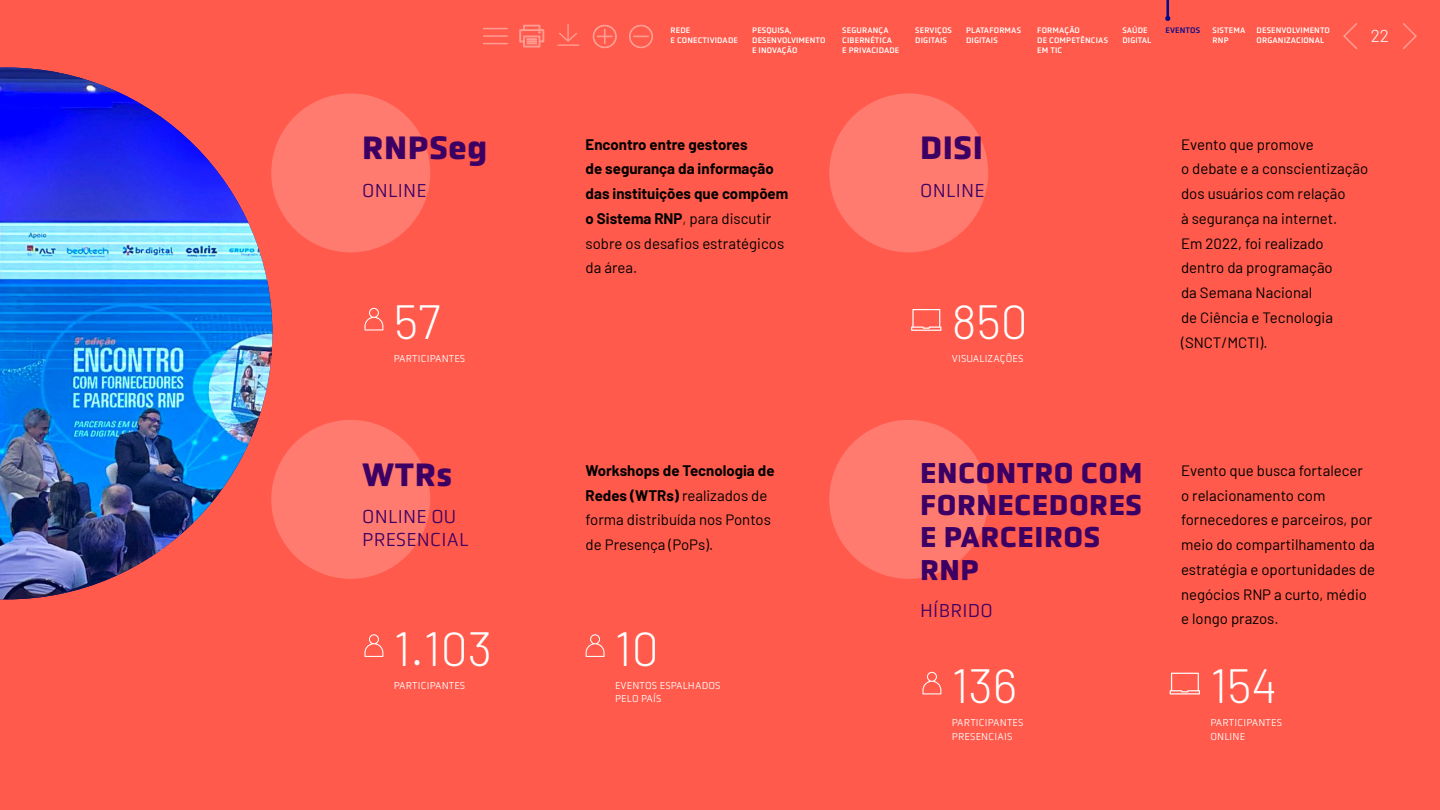
<style>
.page{position:relative;width:1440px;height:810px;background:#ff5a4b}
.page>*{position:absolute;margin:0;border:0;box-sizing:border-box;transform-origin:0 0}
.t1{font:300 48px "Barlow";color:#fff}
.t2{font:700 33px "Obvia";letter-spacing:.015em;color:#3c0064}
.t3{font:700 29.25px/32.2px "Obvia";letter-spacing:.015em;color:#3c0064}
.t4{font:300 19.5px/22.5px "Obvia";letter-spacing:.015em;color:#3c0064}
.t5{font:300 17.4px "Barlow";color:#fff}
.t6{font:15px/24.8px "Barlow";color:#000}
.t7{font:700 15px/24.8px "Barlow";color:#000}
.t8{font:300 10.5px/13.5px "Obvia";letter-spacing:.015em;color:#fff}
.t9{font:8.25px/9.9px "Obvia";letter-spacing:.015em;color:#fff}
.t10{font:8.25px "Obvia";letter-spacing:.015em;color:#000a8c}
.s1{font-weight:300}
.s2{font-weight:400}
.s3{font-weight:700}
</style>
<div class="page">
<div style="left:271px;top:93px;width:159px;height:159px;background:#ff7b6f;border-radius:50%"></div>
<svg style="left:364px;top:308px;width:19px;height:23px"></svg>
<svg style="left:1402px;top:23px;width:15px;height:27px"></svg>
<svg style="left:1343px;top:23px;width:15px;height:27px"></svg>
<div style="left:271px;top:420px;width:159px;height:159px;background:#ff7b6f;border-radius:50%"></div>
<svg style="left:586px;top:634px;width:19px;height:23px"></svg>
<svg style="left:364px;top:634px;width:19px;height:23px"></svg>
<div style="left:829px;top:93px;width:159px;height:159px;background:#ff7b6f;border-radius:50%"></div>
<div style="left:829px;top:420px;width:159px;height:159px;background:#ff7b6f;border-radius:50%"></div>
<svg style="left:922px;top:672px;width:19px;height:22px"></svg>
<img style="left:0;top:68px;width:272px;height:531px">
<svg style="left:911px;top:309px;width:30px;height:22px"></svg>
<svg style="left:1170px;top:673px;width:30px;height:21px"></svg>
<svg style="left:1165px;top:0;width:6px;height:21px"></svg>
<svg style="left:483px;top:28px;width:25px;height:1px"></svg>
<hr style="left:483px;top:35px;width:25px;height:2px;background:#ff9c93">
<svg style="left:483px;top:43px;width:25px;height:1px"></svg>
<svg style="left:520px;top:25px;width:24px;height:22px"></svg>
<hr style="left:557px;top:44px;width:22px;height:2px;background:#ff9c93">
<svg style="left:559px;top:24px;width:18px;height:18px"></svg>
<svg style="left:593px;top:25px;width:24px;height:23px"></svg>
<svg style="left:629px;top:25px;width:24px;height:23px"></svg>
<p class="t9" style="left:752px;top:25px;width:75px">PESQUISA,<br>DESENVOLVIMENTO<br>E INOVAÇÃO</p>
<p class="t9" style="left:842px;top:25px;width:59px">SEGURANÇA<br>CIBERNÉTICA<br>E PRIVACIDADE</p>
<p class="t9" style="left:966px;top:25px;width:57px">PLATAFORMAS<br>DIGITAIS</p>
<p class="t9" style="left:1037px;top:25px;width:72px">FORMAÇÃO<br>DE COMPETÊNCIAS<br>EM TIC</p>
<p class="t9" style="left:1123px;top:25px;width:30px">SAÚDE<br>DIGITAL</p>
<p class="t10" style="left:1166px;top:25px;width:36px">EVENTOS</p>
<p class="t9" style="left:1257px;top:25px;width:75px">DESENVOLVIMENTO<br>ORGANIZACIONAL</p>
<p class="t9" style="left:671px;top:25px;width:21px">REDE</p>
<p class="t9" style="left:671px;top:35px;width:69px">E CONECTIVIDADE</p>
<p class="t9" style="left:915px;top:25px;width:38px">SERVIÇOS<br>DIGITAIS</p>
<p class="t9" style="left:1213px;top:25px;width:34px">SISTEMA<br>RNP</p>
<p class="t5" style="left:1371px;top:24px;width:20px">22</p>
<p class="t2" style="left:362px;top:128px;width:127px">RNPSeg</p>
<p class="t4" style="left:362px;top:179px;width:66px">ONLINE</p>
<p class="t1" style="left:394px;top:288px;width:48px">57</p>
<p class="t7" style="left:586px;top:131px;width:204px">Encontro entre gestores<br>de segurança da informação das instituições que compõem o Sistema RNP<span class="s1">,</span> <span class="s2">para discutir sobre os desafios estratégicos da área.</span></p>
<p class="t2" style="left:920px;top:128px;width:64px">DISI</p>
<p class="t4" style="left:920px;top:179px;width:66px">ONLINE</p>
<p class="t1" style="left:952px;top:288px;width:78px">850</p>
<p class="t6" style="left:1181px;top:131px;width:189px">Evento que promove<br>o debate e a conscientização dos usuários com relação<br>à segurança na internet.<br>Em 2022, foi realizado dentro da programação<br>da Semana Nacional<br>de Ciência e Tecnologia (SNCT/MCTI).</p>
<p class="t8" style="left:394px;top:352px;width:73px">PARTICIPANTES</p>
<p class="t8" style="left:952px;top:352px;width:73px">VISUALIZAÇÕES</p>
<p class="t2" style="left:362px;top:455px;width:92px">WTRs</p>
<p class="t4" style="left:362px;top:505px;width:108px">ONLINE OU<br>PRESENCIAL</p>
<p class="t6" style="left:586px;top:457px;width:190px"><span class="s3">Workshops de Tecnologia de<br>Redes (WTRs)</span> realizados de forma distribuída nos Pontos de Presença (PoPs).</p>
<p class="t3" style="left:920px;top:457px;width:224px">ENCONTRO COM<br>FORNECEDORES</p>
<p class="t3" style="left:920px;top:521px;width:181px">E PARCEIROS</p>
<p class="t3" style="left:920px;top:554px;width:61px">RNP</p>
<p class="t4" style="left:920px;top:599px;width:74px">HÍBRIDO</p>
<p class="t6" style="left:1181px;top:457px;width:196px">Evento que busca fortalecer<br>o relacionamento com fornecedores e parceiros, por meio do compartilhamento da estratégia e oportunidades de negócios RNP a curto, médio e longo prazos.</p>
<p class="t1" style="left:394px;top:614px;width:100px">1.103</p>
<p class="t1" style="left:615px;top:614px;width:45px">10</p>
<p class="t8" style="left:394px;top:679px;width:73px">PARTICIPANTES</p>
<p class="t8" style="left:615px;top:679px;width:107px">EVENTOS ESPALHADOS<br>PELO PAÍS</p>
<p class="t1" style="left:952px;top:652px;width:67px">136</p>
<p class="t1" style="left:1210px;top:652px;width:68px">154</p>
<p class="t8" style="left:952px;top:716px;width:73px">PARTICIPANTES<br>PRESENCIAIS</p>
<p class="t8" style="left:1211px;top:716px;width:73px">PARTICIPANTES<br>ONLINE</p>
</div>
